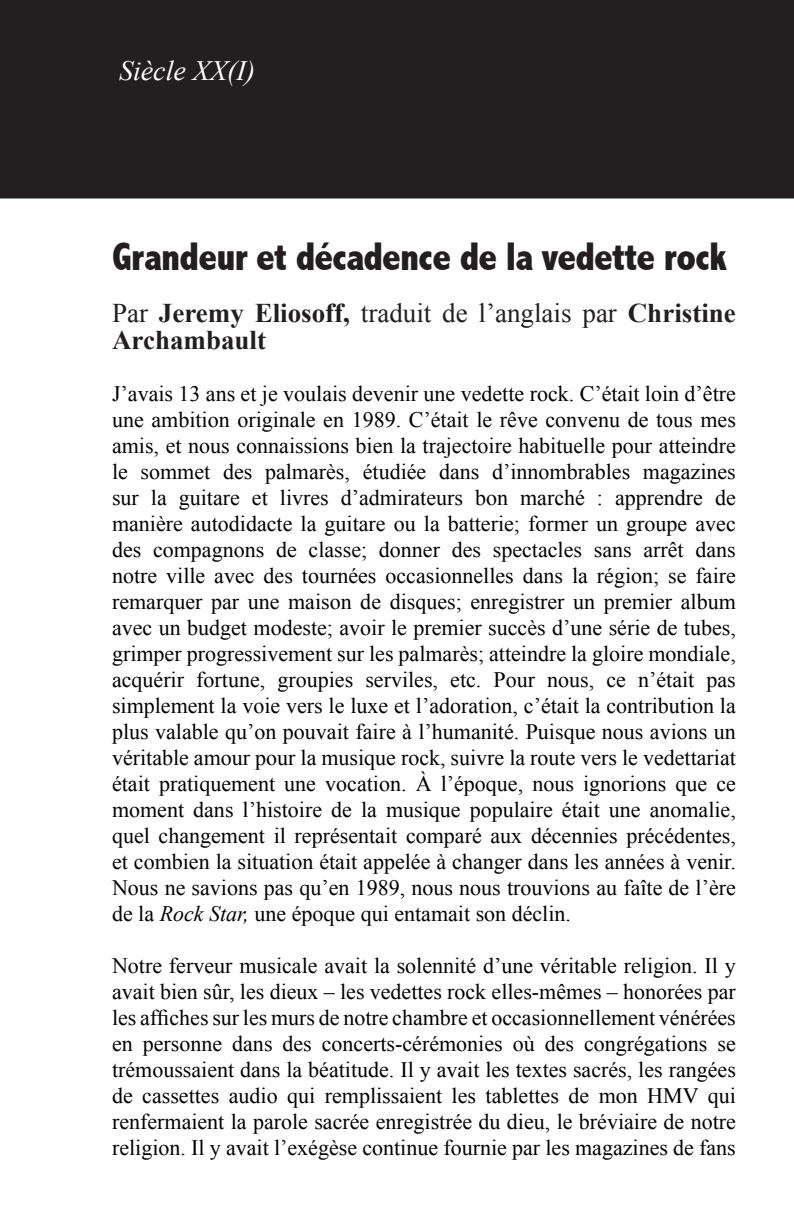
<style>
.page{position:relative;width:794px;height:1225px;background:#fff}
.page>*{position:absolute;margin:0;border:0;box-sizing:border-box;transform-origin:0 0}
.t1{font:800 condensed 40px "Abadi";letter-spacing:-.02em;color:#231f20}
.t2{font:italic 28px "Times New Roman";color:#fff}
.t3{font:700 27px/26.4px "Times New Roman";color:#231f20}
.t4{font:22px/26px "Times New Roman";color:#000;text-align:justify}
.s1{font-weight:400}
.s2{font-style:italic}
</style>
<div class="page">
<div style="left:0;top:0;width:794px;height:198px;background:#231f20"></div>
<p class="t2" style="left:119px;top:51px;width:138px">Siècle XX(I)</p>
<p class="t1" style="left:112px;top:234px;width:616px">Grandeur et décadence de la vedette rock</p>
<p class="t3" style="left:112px;top:299px;width:625px"><span class="s1">Par</span> Jeremy Eliosoff, <span class="s1">traduit de l’anglais par</span> Christine<br>Archambault</p>
<p class="t4" style="left:112px;top:380px;width:625px">J’avais 13 ans et je voulais devenir une vedette rock. C’était loin d’être une ambition originale en 1989. C’était le rêve convenu de tous mes amis, et nous connaissions bien la trajectoire habituelle pour atteindre le sommet des palmarès, étudiée dans d’innombrables magazines sur la guitare et livres d’admirateurs bon marché : apprendre de manière autodidacte la guitare ou la batterie; former un groupe avec des compagnons de classe; donner des spectacles sans arrêt dans notre ville avec des tournées occasionnelles dans la région; se faire remarquer par une maison de disques; enregistrer un premier album avec un budget modeste; avoir le premier succès d’une série de tubes, grimper progressivement sur les palmarès; atteindre la gloire mondiale, acquérir fortune, groupies serviles, etc. Pour nous, ce n’était pas simplement la voie vers le luxe et l’adoration, c’était la contribution la plus valable qu’on pouvait faire à l’humanité. Puisque nous avions un véritable amour pour la musique rock, suivre la route vers le vedettariat était pratiquement une vocation. À l’époque, nous ignorions que ce moment dans l’histoire de la musique populaire était une anomalie, quel changement il représentait comparé aux décennies précédentes, et combien la situation était appelée à changer dans les années à venir.<br>Nous ne savions pas qu’en 1989, nous nous trouvions au faîte de l’ère de la <span class="s2">Rock Star,</span> une époque qui entamait son déclin.</p>
<p class="t4" style="left:112px;top:952px;width:625px">Notre ferveur musicale avait la solennité d’une véritable religion. Il y avait bien sûr, les dieux – les vedettes rock elles-mêmes – honorées par les affiches sur les murs de notre chambre et occasionnellement vénérées en personne dans des concerts-cérémonies où des congrégations se trémoussaient dans la béatitude. Il y avait les textes sacrés, les rangées de cassettes audio qui remplissaient les tablettes de mon HMV qui renfermaient la parole sacrée enregistrée du dieu, le bréviaire de notre religion. Il y avait l’exégèse continue fournie par les magazines de fans</p>
</div>
